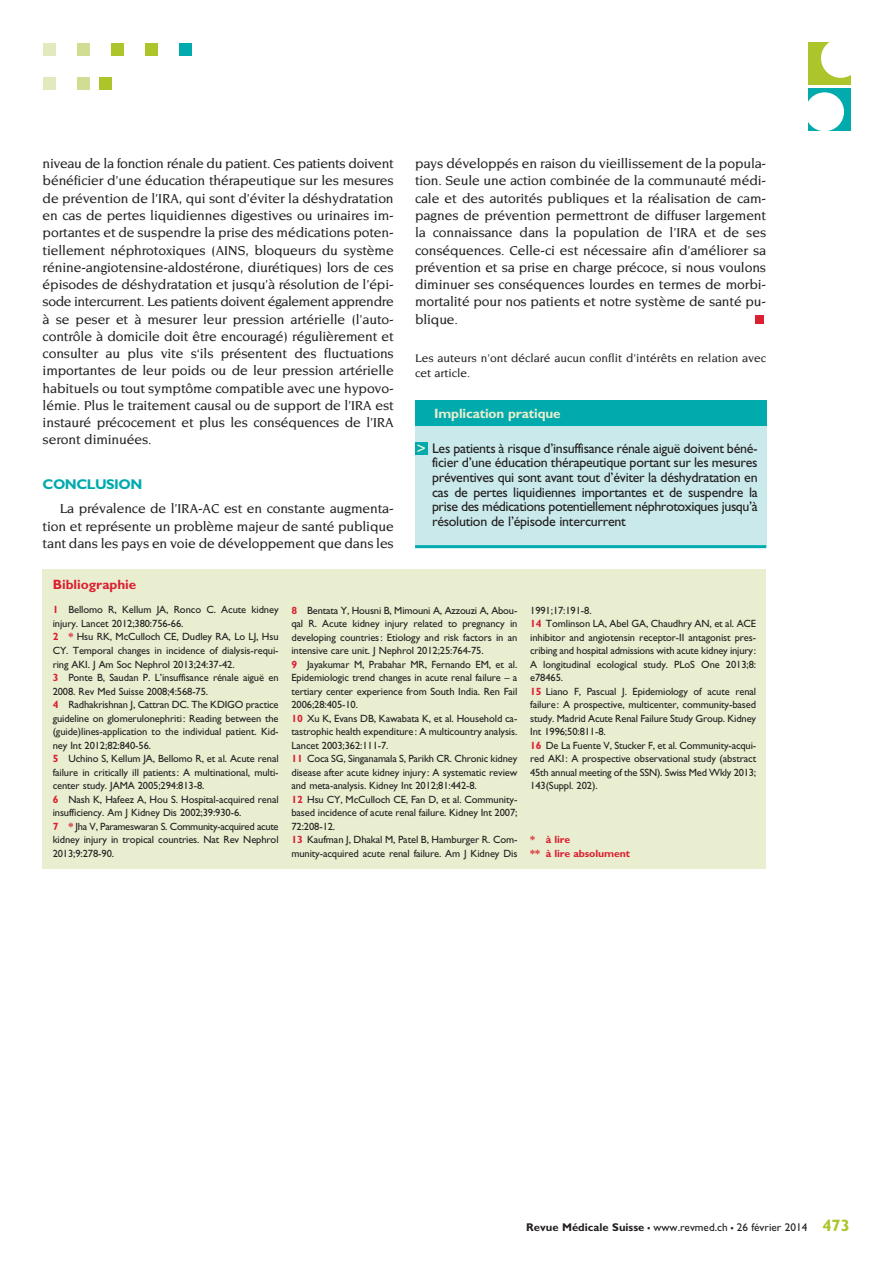
<style>
.page{position:relative;width:894px;height:1264px;background:#fff}
.page>*{position:absolute;margin:0;border:0;box-sizing:border-box;transform-origin:0 0}
.t1{font:700 14.1px "Gill Sans";letter-spacing:-.035em;color:#00aaad}
.t2{font:500 13.95px/17.2px "Novarese";letter-spacing:-.01em;color:#231f20;text-align:justify}
.t3{font:13.95px/14.7px "Gill Sans";letter-spacing:-.02em;color:#231f20;text-align:justify}
.t4{font:700 13.5px "Gill Sans";letter-spacing:-.01em;color:#e9eed0}
.t5{font:700 13.5px "Gill Sans";color:#db2032}
.t6{font:500 12px/15px "Novarese";color:#231f20}
.t7{font:11.25px "Gill Sans";color:#231f20}
.t8{font:10.5px/13.5px "Gill Sans";letter-spacing:-.01em;color:#231f20}
.t9{font:700 10.5px/13.5px "Gill Sans";letter-spacing:-.01em;color:#db2032}
.s1{font-family:"Insignia";font-size:15px;color:#e9eed0}
.s2{font-weight:700;color:#db2032}
.s3{font-weight:700}
.s4{font-weight:700;font-size:16.5px}
.s5{font-weight:700;font-size:16.5px;color:#adc42b}
</style>
<div class="page">
<div style="left:179px;top:43px;width:12px;height:12px;background:#00aaad"></div>
<div style="left:145px;top:43px;width:12px;height:12px;background:#adc42b"></div>
<div style="left:111px;top:43px;width:12px;height:12px;background:#adc42b"></div>
<div style="left:77px;top:43px;width:12px;height:12px;background:#d2dd94"></div>
<div style="left:43px;top:43px;width:12px;height:12px;background:#e2e9bc"></div>
<div style="left:99px;top:77px;width:12px;height:12px;background:#adc42b"></div>
<div style="left:77px;top:77px;width:12px;height:12px;background:#d2dd94"></div>
<div style="left:43px;top:77px;width:12px;height:12px;background:#e2e9bc"></div>
<div style="left:754px;top:315px;width:9px;height:8px;background:#db2032"></div>
<div style="left:808px;top:43px;width:42px;height:42px;background:#adc42b"></div>
<div style="left:820px;top:38px;width:39px;height:40px;background:#fff;border-radius:50%"></div>
<div style="left:808px;top:88px;width:42px;height:42px;background:#00aaad"></div>
<div style="left:804px;top:92px;width:39px;height:39px;background:#fff;border-radius:50%"></div>
<div style="left:43px;top:569px;width:722px;height:300px;background:#e9eed0"></div>
<div style="left:415px;top:426px;width:350px;height:120px;background:#c9e9ea"></div>
<div style="left:415px;top:400px;width:350px;height:26px;background:#00aaad"></div>
<hr style="left:415px;top:545px;width:350px;height:3px;background:#00aaad">
<div style="left:415px;top:442px;width:12px;height:12px;background:#00aaad"></div>
<p class="t2" style="left:43px;top:155px;width:352px">niveau de la fonction rénale du patient. Ces patients doivent bénéficier d’une éducation thérapeutique sur les mesures de prévention de l’IRA, qui sont d’éviter la déshydratation en cas de pertes liquidiennes digestives ou urinaires im&shy;portantes et de suspendre la prise des médications poten&shy;tiellement néphrotoxiques (AINS, bloqueurs du système rénine-angiotensine-aldostérone, diurétiques) lors de ces épisodes de déshydratation et jusqu’à résolution de l’épi&shy;sode intercurrent. Les patients doivent également apprendre à se peser et à mesurer leur pression artérielle (l’auto&shy;contrôle à domicile doit être encouragé) régulièrement et consulter au plus vite s‘ils présentent des fluctuations importantes de leur poids ou de leur pression artérielle habituels ou tout symptôme compatible avec une hypovo&shy;lémie. Plus le traitement causal ou de support de l’IRA est instauré précocement et plus les conséquences de l’IRA seront diminuées.</p>
<h1 class="t1" style="left:43px;top:476px;width:101px">CONCLUSION</h1>
<h2 class="t2" style="left:43px;top:500px;width:352px;text-indent:17px">La prévalence de l’IRA-AC est en constante augmenta&shy;tion et représente un problème majeur de santé publique tant dans les pays en voie de développement que dans les</h2>
<p class="t5" style="left:53px;top:576px;width:85px">Bibliographie</p>
<p class="t2" style="left:415px;top:155px;width:352px">pays développés en raison du vieillissement de la popula&shy;tion. Seule une action combinée de la communauté médi&shy;cale et des autorités publiques et la réalisation de cam&shy;pagnes de prévention permettront de diffuser largement la connaissance dans la population de l’IRA et de ses conséquences. Celle-ci est nécessaire afin d’améliorer sa prévention et sa prise en charge précoce, si nous voulons diminuer ses conséquences lourdes en termes de morbi&shy;mortalité pour nos patients et notre système de santé pu&shy;blique.</p>
<p class="t6" style="left:415px;top:350px;width:352px">Les auteurs n’ont déclaré aucun conflit d’intérêts en relation avec cet article.</p>
<p class="t4" style="left:434px;top:405px;width:128px">Implication pratique</p>
<p class="t3" style="left:432px;top:440px;width:327px;text-indent:-15px"><span class="s1">&gt;</span> Les patients à risque d’insuffisance rénale aiguë doivent béné&shy;ficier d’une éducation thérapeutique portant sur les mesures préventives qui sont avant tout d’éviter la déshydratation en cas de pertes liquidiennes importantes et de suspendre la prise des médications potentiellement néphrotoxiques jusqu’à résolution de l’épisode intercurrent</p>
<p class="t8" style="left:53px;top:603px;width:227px"><span class="s2">1</span> Bellomo R, Kellum JA, Ronco C. Acute kidney injury. Lancet 2012;380:756-66.<br><span class="s2">2 *</span> Hsu RK, McCulloch CE, Dudley RA, Lo LJ, Hsu CY. Temporal changes in incidence of dialysis-requi&shy;ring AKI. J Am Soc Nephrol 2013;24:37-42.<br><span class="s2">3</span> Ponte B, Saudan P. L’insuffisance rénale aiguë en 2008. Rev Med Suisse 2008;4:568-75.<br><span class="s2">4</span> Radhakrishnan J, Cattran DC. The KDIGO practice guideline on glomerulonephriti: Reading between the (guide)lines-application to the individual patient. Kid&shy;ney Int 2012;82:840-56.<br><span class="s2">5</span> Uchino S, Kellum JA, Bellomo R, et al. Acute renal failure in critically ill patients: A multinational, multi&shy;center study. JAMA 2005;294:813-8.<br><span class="s2">6</span> Nash K, Hafeez A, Hou S. Hospital-acquired renal insufficiency. Am J Kidney Dis 2002;39:930-6.<br><span class="s2">7 *</span> Jha V, Parameswaran S. Community-acquired acute kidney injury in tropical countries. Nat Rev Nephrol 2013;9:278-90.</p>
<p class="t8" style="left:291px;top:603px;width:227px"><span class="s2">8</span> Bentata Y, Housni B, Mimouni A, Azzouzi A, Abou&shy;qal R. Acute kidney injury related to pregnancy in developing countries: Etiology and risk factors in an intensive care unit. J Nephrol 2012;25:764-75.<br><span class="s2">9</span> Jayakumar M, Prabahar MR, Fernando EM, et al.<br>Epidemiologic trend changes in acute renal failure – a tertiary center experience from South India. Ren Fail 2006;28:405-10.<br><span class="s2">10</span> Xu K, Evans DB, Kawabata K, et al. Household ca&shy;tastrophic health expenditure: A multicountry analysis.<br>Lancet 2003;362:111-7.<br><span class="s2">11</span> Coca SG, Singanamala S, Parikh CR. Chronic kidney disease after acute kidney injury: A systematic review and meta-analysis. Kidney Int 2012;81:442-8.<br><span class="s2">12</span> Hsu CY, McCulloch CE, Fan D, et al. Community&shy;based incidence of acute renal failure. Kidney Int 2007; 72:208-12.<br><span class="s2">13</span> Kaufman J, Dhakal M, Patel B, Hamburger R. Com&shy;munity-acquired acute renal failure. Am J Kidney Dis</p>
<p class="t8" style="left:530px;top:603px;width:227px">1991;17:191-8.<br><span class="s2">14</span> Tomlinson LA, Abel GA, Chaudhry AN, et al. ACE inhibitor and angiotensin receptor-II antagonist pres&shy;cribing and hospital admissions with acute kidney injury:<br>A longitudinal ecological study. PLoS One 2013;8: e78465.<br><span class="s2">15</span> Liano F, Pascual J. Epidemiology of acute renal failure: A prospective, multicenter, community-based study. Madrid Acute Renal Failure Study Group. Kidney Int 1996;50:811-8.<br><span class="s2">16</span> De La Fuente V, Stucker F, et al. Community-acqui&shy;red AKI: A prospective observational study (abstract 45th annual meeting of the SSN). Swiss Med Wkly 2013; 143(Suppl. 202).</p>
<p class="t9" style="left:530px;top:832px;width:101px">* à lire<br>** à lire absolument</p>
<p class="t7" style="left:526px;top:1220px;width:325px"><span class="s3">Revue Médicale Suisse</span> <span class="s4">–</span> www.revmed.ch <span class="s4">–</span> 26 février 2014 <span class="s5">473</span></p>
</div>
